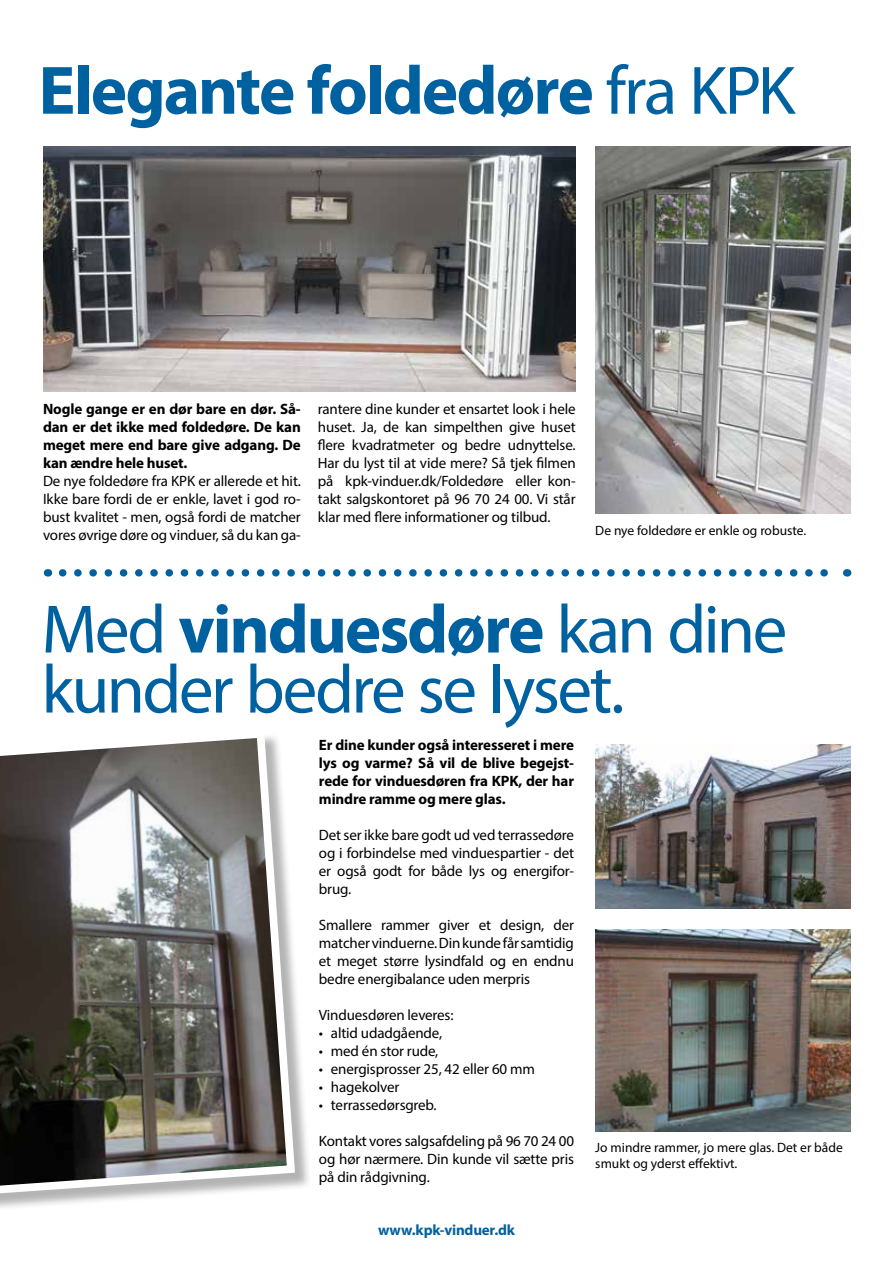
<style>
.page{position:relative;width:893px;height:1263px;background:#fff}
.page>*{position:absolute;margin:0;border:0;box-sizing:border-box;transform-origin:0 0}
.t1{font:69px/60px "Myriad Pro";letter-spacing:-.035em;color:#0061a1}
.t2{font:700 69px "Myriad Pro";letter-spacing:-.03em;color:#0061a1}
.t3{font:15px/18px "Myriad Pro";letter-spacing:-.01em;color:#000;text-align:justify}
.t4{font:700 15px/18px "Myriad Pro";letter-spacing:-.01em;color:#000;text-align:justify}
.t5{font:700 15px "Myriad Pro";letter-spacing:-.015em;color:#0061a1}
.t6{font:13.5px/16.2px "Myriad Pro";color:#000}
.s1{font-weight:400}
.s2{font-weight:700}
</style>
<div class="page">
<div style="left:0;top:732px;width:312px;height:481px;background:#000;opacity:.3"></div>
<svg style="left:0;top:732px;width:299px;height:468px;background:#787773"></svg>
<img style="left:595px;top:745px;width:255px;height:163px">
<img style="left:595px;top:930px;width:255px;height:202px">
<img style="left:44px;top:147px;width:532px;height:244px">
<img style="left:595px;top:147px;width:255px;height:366px">
<svg style="left:63px;top:569px;width:765px;height:8px"></svg>
<h1 class="t2" style="left:39px;top:45px;width:758px">Elegante foldedøre <span class="s1">fra KPK</span></h1>
<p class="t4" style="left:43px;top:399px;width:259px">Nogle gange er en dør bare en dør. Så&shy;dan er det ikke med foldedøre. De kan meget mere end bare give adgang. De kan ændre hele huset.</p>
<p class="t3" style="left:43px;top:472px;width:259px">De nye foldedøre fra KPK er allerede et hit.<br>Ikke bare fordi de er enkle, lavet i god ro&shy;bust kvalitet - men, også fordi de matcher vores øvrige døre og vinduer, så du kan ga-</p>
<p class="t3" style="left:318px;top:400px;width:259px">rantere dine kunder et ensartet look i hele huset. Ja, de kan simpelthen give huset flere kvadratmeter og bedre udnyttelse.<br>Har du lyst til at vide mere? Så tjek filmen på kpk-vinduer.dk/Foldedøre eller kon&shy;takt salgskontoret på 96 70 24 00. Vi står klar med flere informationer og tilbud.</p>
<p class="t6" style="left:595px;top:522px;width:212px">De nye foldedøre er enkle og robuste.</p>
<h1 class="t1" style="left:41px;top:598px;width:747px">Med <span class="s2">vinduesdøre</span> kan dine kunder bedre se lyset.</h1>
<p class="t4" style="left:319px;top:736px;width:257px">Er dine kunder også interesseret i mere lys og varme? Så vil de blive begejst&shy;rede for vinduesdøren fra KPK, der har mindre ramme og mere glas.</p>
<p class="t3" style="left:319px;top:826px;width:257px">Det ser ikke bare godt ud ved terrassedøre og i forbindelse med vinduespartier - det er også godt for både lys og energifor&shy;brug.</p>
<p class="t3" style="left:319px;top:916px;width:257px">Smallere rammer giver et design, der matcher vinduerne. Din kunde får samtidig et meget større lysindfald og en endnu bedre energibalance uden merpris</p>
<p class="t3" style="left:319px;top:1006px;width:136px">Vinduesdøren leveres:</p>
<p class="t3" style="left:319px;top:1024px;width:125px">• altid udadgående,</p>
<p class="t3" style="left:319px;top:1042px;width:121px">• med én stor rude,</p>
<p class="t3" style="left:319px;top:1060px;width:218px">• energisprosser 25, 42 eller 60 mm</p>
<p class="t3" style="left:319px;top:1078px;width:82px">• hagekolver</p>
<p class="t3" style="left:319px;top:1096px;width:119px">• terrassedørsgreb.</p>
<p class="t3" style="left:319px;top:1132px;width:257px">Kontakt vores salgsafdeling på 96 70 24 00 og hør nærmere. Din kunde vil sætte pris på din rådgivning.</p>
<p class="t6" style="left:595px;top:1139px;width:249px">Jo mindre rammer, jo mere glas. Det er både smukt og yderst effektivt.</p>
<p class="t5" style="left:378px;top:1220px;width:138px">www.kpk-vinduer.dk</p>
</div>
